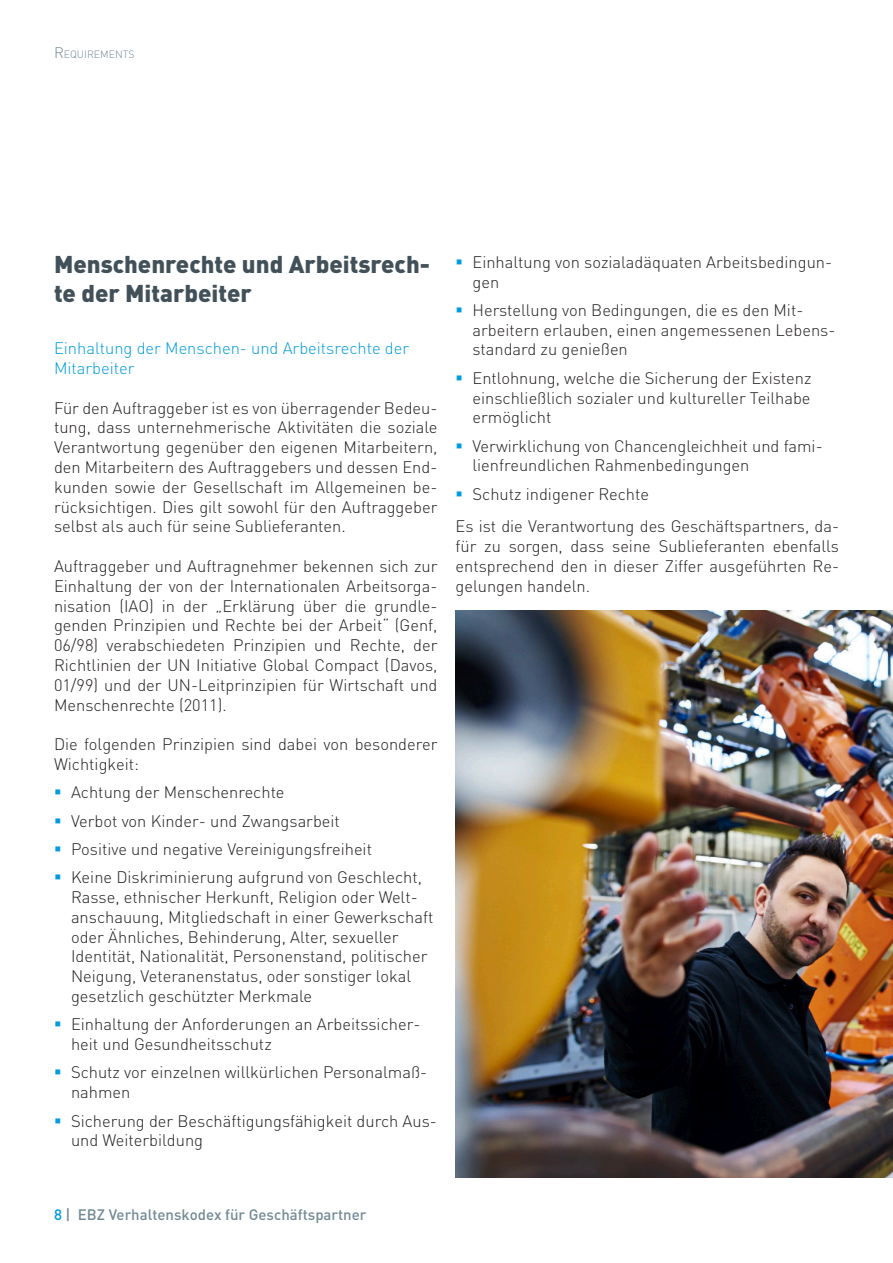
<style>
.page{position:relative;width:893px;height:1263px;background:#fff}
.page>*{position:absolute;margin:0;border:0;box-sizing:border-box;transform-origin:0 0}
.Ü2{font:900 24px/28.8px "DIN Pro";color:#425159}
.Fließtext{font:300 16.5px/19.8px "DIN Pro";color:#231f20}
.Ü4{font:300 16.5px/19.8px "DIN Pro";color:#009bde}
.t1{font:500 15px "DIN Pro";color:#738a95}
.t2{font:300 10.5px "DIN Pro";color:#738a95}
.s1{font-size:15px}
.s2{color:#009bde}
</style>
<div class="page">
<img style="left:455px;top:610px;width:438px;height:568px">
<p class="t2" style="left:54px;top:47px;width:82px"><span class="s1">R</span> EQUIREMENTS</p>
<p class="Ü2" style="left:54px;top:249px;width:377px">Menschenrechte und Arbeitsrech&shy;te der Mitarbeiter</p>
<p class="Ü4" style="left:54px;top:338px;width:357px">Einhaltung der Menschen- und Arbeitsrechte der<br>Mitarbeiter</p>
<p class="Fließtext" style="left:54px;top:397px;width:385px;text-align:justify">Für den Auftraggeber ist es von überragender Bedeu&shy;tung, dass unternehmerische Aktivitäten die soziale Verantwortung gegenüber den eigenen Mitarbeitern, den Mitarbeitern des Auftraggebers und dessen End&shy;kunden sowie der Gesellschaft im Allgemeinen be&shy;rücksichtigen. Dies gilt sowohl für den Auftraggeber selbst als auch für seine Sublieferanten.</p>
<p class="Fließtext" style="left:54px;top:555px;width:385px;text-align:justify">Auftraggeber und Auftragnehmer bekennen sich zur Einhaltung der von der Internationalen Arbeitsorga&shy;nisation (IAO) in der „Erklärung über die grundle&shy;genden Prinzipien und Rechte bei der Arbeit“ (Genf, 06/98) verabschiedeten Prinzipien und Rechte, der Richtlinien der UN Initiative Global Compact (Davos, 01/99) und der UN-Leitprinzipien für Wirtschaft und Menschenrechte (2011).</p>
<p class="Fließtext" style="left:54px;top:734px;width:385px">Die folgenden Prinzipien sind dabei von besonderer<br>Wichtigkeit:</p>
<p class="Fließtext" style="left:71px;top:782px;width:215px">Achtung der Menschenrechte</p>
<p class="Fließtext" style="left:71px;top:810px;width:270px">Verbot von Kinder- und Zwangsarbeit</p>
<p class="Fließtext" style="left:71px;top:838px;width:302px">Positive und negative Vereinigungsfreiheit</p>
<p class="Fließtext" style="left:71px;top:867px;width:364px">Keine Diskriminierung aufgrund von Geschlecht, Rasse, ethnischer Herkunft, Religion oder Welt&shy;anschauung, Mitgliedschaft in einer Gewerkschaft oder Ähnliches, Behinderung, Alter, sexueller Identität, Nationalität, Personenstand, politischer Neigung, Veteranenstatus, oder sonstiger lokal gesetzlich geschützter Merkmale</p>
<p class="Fließtext" style="left:71px;top:1014px;width:351px">Einhaltung der Anforderungen an Arbeitssicher&shy;heit und Gesundheitsschutz</p>
<p class="Fließtext" style="left:71px;top:1062px;width:358px">Schutz vor einzelnen willkürlichen Personalmaß&shy;nahmen</p>
<p class="Fließtext" style="left:71px;top:1110px;width:367px">Sicherung der Beschäftigungsfähigkeit durch Aus&shy;und Weiterbildung</p>
<p class="Fließtext" style="left:472px;top:251px;width:361px">Einhaltung von sozialadäquaten Arbeitsbedingun&shy;gen</p>
<p class="Fließtext" style="left:472px;top:299px;width:364px">Herstellung von Bedingungen, die es den Mit&shy;arbeitern erlauben, einen angemessenen Lebens&shy;standard zu genießen</p>
<p class="Fließtext" style="left:472px;top:367px;width:340px;text-align:justify">Entlohnung, welche die Sicherung der Existenz einschließlich sozialer und kultureller Teilhabe ermöglicht</p>
<p class="Fließtext" style="left:472px;top:435px;width:352px">Verwirklichung von Chancengleichheit und fami&shy;lienfreundlichen Rahmenbedingungen</p>
<p class="Fließtext" style="left:472px;top:483px;width:178px">Schutz indigener Rechte</p>
<p class="Fließtext" style="left:455px;top:516px;width:385px;text-align:justify">Es ist die Verantwortung des Geschäftspartners, da&shy;für zu sorgen, dass seine Sublieferanten ebenfalls entsprechend den in dieser Ziffer ausgeführten Re&shy;gelungen handeln.</p>
<p class="t1" style="left:54px;top:1205px;width:314px"><span class="s2">8</span> | EBZ Verhaltenskodex für Geschäftspartner</p>
</div>
